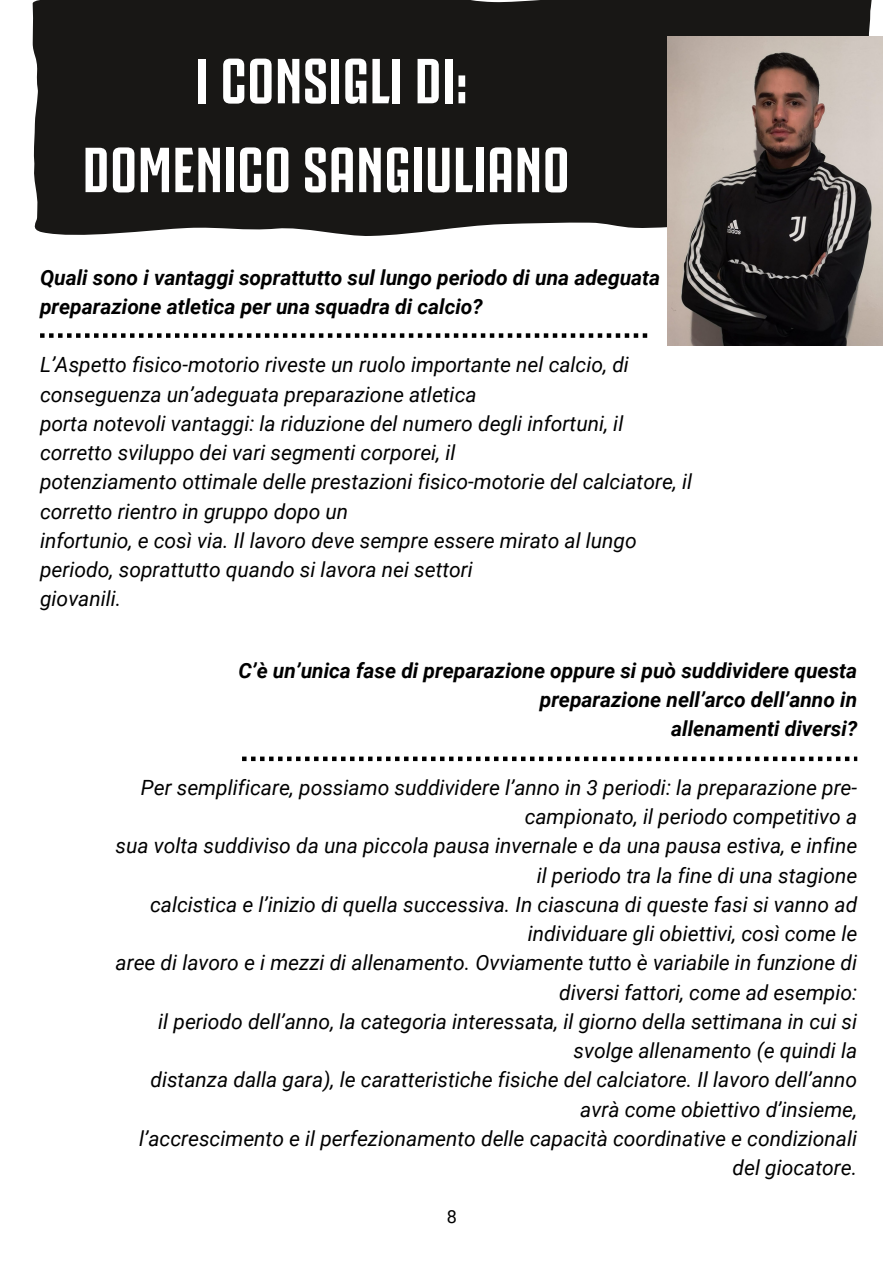
<style>
.page{position:relative;width:893px;height:1264px;background:#fff}
.page>*{position:absolute;margin:0;border:0;box-sizing:border-box;transform-origin:0 0}
.t1{font:700 63.9px/88.8px "Juventus Fans";color:#fff;text-align:center}
.t2{font:italic 21px/29.2px "Roboto";color:#000}
.t3{font:italic 700 21px/29.2px "Roboto";color:#000}
.t4{font:18px "Roboto";color:#000}
</style>
<div class="page">
<div style="left:32px;top:0;width:842px;height:239px;background:#181715"></div>
<img style="left:668px;top:37px;width:214px;height:309px">
<svg style="left:40px;top:333px;width:607px;height:5px"></svg>
<svg style="left:242px;top:756px;width:615px;height:5px"></svg>
<h1 class="t1" style="left:82px;top:29px;width:489px">I CONSIGLI DI:<br>DOMENICO SANGIULIANO</h1>
<p class="t3" style="left:40px;top:263px;width:621px">Quali sono i vantaggi soprattutto sul lungo periodo di una adeguata preparazione atletica per una squadra di calcio?</p>
<p class="t2" style="left:40px;top:350px;width:653px">L’Aspetto fisico-motorio riveste un ruolo importante nel calcio, di conseguenza un’adeguata preparazione atletica<br>porta notevoli vantaggi: la riduzione del numero degli infortuni, il corretto sviluppo dei vari segmenti corporei, il<br>potenziamento ottimale delle prestazioni fisico-motorie del calciatore, il corretto rientro in gruppo dopo un<br>infortunio, e così via. Il lavoro deve sempre essere mirato al lungo periodo, soprattutto quando si lavora nei settori<br>giovanili.</p>
<p class="t3" style="left:238px;top:656px;width:620px;text-align:right">C’è un’unica fase di preparazione oppure si può suddividere questa preparazione nell’arco dell’anno in<br>allenamenti diversi?</p>
<p class="t2" style="left:116px;top:773px;width:743px;text-align:right">Per semplificare, possiamo suddividere l’anno in 3 periodi: la preparazione pre&shy;campionato, il periodo competitivo a<br>sua volta suddiviso da una piccola pausa invernale e da una pausa estiva, e infine il periodo tra la fine di una stagione<br>calcistica e l’inizio di quella successiva. In ciascuna di queste fasi si vanno ad individuare gli obiettivi, così come le<br>aree di lavoro e i mezzi di allenamento. Ovviamente tutto è variabile in funzione di diversi fattori, come ad esempio:<br>il periodo dell’anno, la categoria interessata, il giorno della settimana in cui si svolge allenamento (e quindi la<br>distanza dalla gara), le caratteristiche fisiche del calciatore. Il lavoro dell’anno avrà come obiettivo d’insieme,<br>l’accrescimento e il perfezionamento delle capacità coordinative e condizionali del giocatore.</p>
<p class="t4" style="left:446px;top:1205px;width:12px">8</p>
</div>
